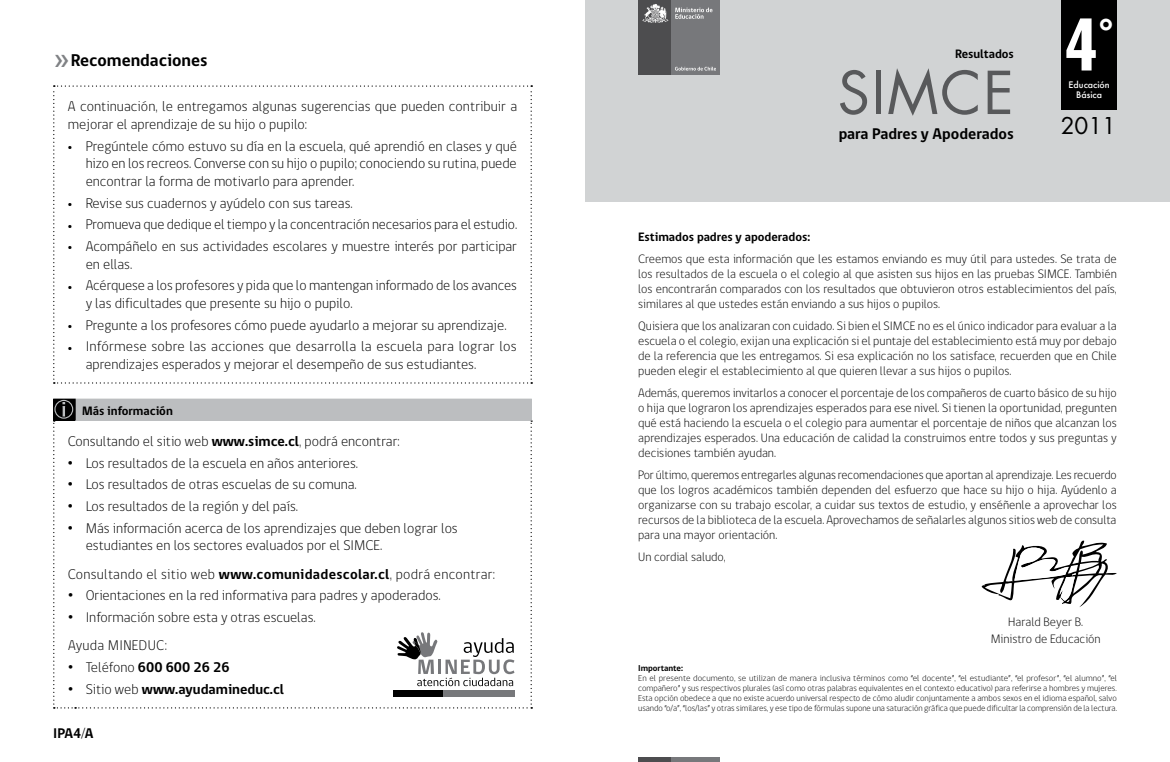
<style>
.page{position:relative;width:1170px;height:762px;background:#fff}
.page>*{position:absolute;margin:0;border:0;box-sizing:border-box;transform-origin:0 0}
.t1{font:700 condensed 69px "Futura Std";color:#fff}
.t2{font:57.5px "Futura Std";letter-spacing:.03em;color:#58595b}
.t3{font:22.5px "Futura Std";color:#000}
.t4{font:700 17.5px "gob CL";color:#000}
.t5{font:700 15.88px "gob CL";color:#000}
.t6{font:300 14.38px/17.5px "gob CL";color:#000}
.t7{font:300 14.38px "gob CL";letter-spacing:.02em;color:#000}
.t8{font:700 14.38px "gob CL";color:#000}
.t9{font:300 12.5px/15px "gob CL";color:#000;text-align:justify}
.t10{font:700 12.5px "gob CL";color:#000}
.t11{font:500 8.88px/10.6px "Futura";color:#fff;text-align:center}
.t12{font:300 8.75px/10px "gob CL";letter-spacing:-.005em;color:#000;text-align:justify}
.t13{font:700 8.75px "gob CL";color:#000}
.s1{font-family:"Frutiger LT Std";font-weight:400;font-size:30px;color:#808285}
.s2{font-weight:700}
.s3{font-family:"Arial";font-weight:400}
.s4{font-weight:300}
</style>
<div class="page">
<div style="left:585px;top:0;width:584px;height:202px;background:#d1d3d4"></div>
<svg style="left:53px;top:85px;width:479px;height:299px"></svg>
<div style="left:638px;top:0;width:33px;height:74px;background:#4d4d4f"></div>
<div style="left:671px;top:0;width:48px;height:74px;background:#77787b"></div>
<svg style="left:675px;top:8px;width:37px;height:11px"></svg>
<svg style="left:642px;top:4px;width:26px;height:19px"></svg>
<svg style="left:675px;top:67px;width:41px;height:4px"></svg>
<div style="left:1061px;top:0;width:55px;height:110px;background:#000"></div>
<svg style="left:53px;top:399px;width:479px;height:309px"></svg>
<div style="left:638px;top:757px;width:33px;height:5px;background:#4d4d4f"></div>
<div style="left:671px;top:757px;width:49px;height:5px;background:#77787b"></div>
<svg style="left:981px;top:540px;width:135px;height:67px"></svg>
<h3 class="t4" style="left:53px;top:48px;width:156px"><span class="s1">»</span>Recomendaciones</h3>
<p class="t6" style="left:68px;top:98px;width:451px">A continuación, le entregamos algunas sugerencias que pueden contribuir a mejorar el aprendizaje de su hijo o pupilo:</p>
<p class="t6" style="left:86px;top:138px;width:432px;text-align:justify;text-indent:-18px"><sub>•</sub> Pregúntele cómo estuvo su día en la escuela, qué aprendió en clases y qué hizo en los recreos. Converse con su hijo o pupilo; conociendo su rutina, puede encontrar la forma de motivarlo para aprender.</p>
<p class="t6" style="left:68px;top:194px;width:286px"><sub>•</sub> Revise sus cuadernos y ayúdelo con sus tareas.</p>
<p class="t6" style="left:68px;top:216px;width:450px"><sub>•</sub> Promueva que dedique el tiempo y la concentración necesarios para el estudio.</p>
<p class="t6" style="left:86px;top:238px;width:433px;text-indent:-18px"><sub>•</sub> Acompáñelo en sus actividades escolares y muestre interés por participar en ellas.</p>
<p class="t6" style="left:86px;top:277px;width:433px;text-indent:-18px"><sub>•</sub> Acérquese a los profesores y pida que lo mantengan informado de los avances y las dificultades que presente su hijo o pupilo.</p>
<p class="t6" style="left:68px;top:316px;width:440px"><sub>•</sub> Pregunte a los profesores cómo puede ayudarlo a mejorar su aprendizaje.</p>
<p class="t6" style="left:86px;top:338px;width:432px;text-indent:-18px"><sub>•</sub> Infórmese sobre las acciones que desarrolla la escuela para lograr los aprendizajes esperados y mejorar el desempeño de sus estudiantes.</p>
<p class="t10" style="left:82px;top:402px;width:92px">Más información</p>
<p class="t6" style="left:68px;top:433px;width:333px">Consultando el sitio web <span class="s2">www.simce.cl</span>, podrá encontrar:</p>
<p class="t6" style="left:68px;top:454px;width:292px"><span class="s3">•</span> Los resultados de la escuela en años anteriores.</p>
<p class="t6" style="left:68px;top:476px;width:290px"><span class="s3">•</span> Los resultados de otras escuelas de su comuna.</p>
<p class="t6" style="left:68px;top:498px;width:231px"><span class="s3">•</span> Los resultados de la región y del país.</p>
<p class="t6" style="left:86px;top:520px;width:373px;text-indent:-18px"><span class="s3">•</span> Más información acerca de los aprendizajes que deben lograr los estudiantes en los sectores evaluados por el SIMCE.</p>
<p class="t7" style="left:68px;top:564px;width:428px">Consultando el sitio web <span class="s2">www.comunidadescolar.cl</span>, podrá encontrar:</p>
<p class="t6" style="left:68px;top:587px;width:374px"><span class="s3">•</span> Orientaciones en la red informativa para padres y apoderados.</p>
<p class="t6" style="left:68px;top:603px;width:249px;line-height:28.1px"><span class="s3">•</span> Información sobre esta y otras escuelas.<br>Ayuda MINEDUC:</p>
<p class="t8" style="left:68px;top:657px;width:163px"><span class="s3">•</span> <span class="s4">Teléfono</span> 600 600 26 26</p>
<p class="t8" style="left:68px;top:679px;width:218px"><span class="s3">•</span> <span class="s4">Sitio web</span> www.ayudamineduc.cl</p>
<p class="t8" style="left:53px;top:723px;width:42px">IPA4/A</p>
<p class="t10" style="left:955px;top:45px;width:60px">Resultados</p>
<h2 class="t2" style="left:837px;top:56px;width:178px">SIMCE</h2>
<p class="t5" style="left:838px;top:123px;width:177px">para Padres y Apoderados</p>
<h1 class="t1" style="left:1064px;top:2px;width:51px">4<sup>°</sup></h1>
<p class="t11" style="left:1068px;top:79px;width:43px">Educación<br>Básica</p>
<h3 class="t3" style="left:1060px;top:111px;width:57px">2011</h3>
<p class="t10" style="left:638px;top:228px;width:174px">Estimados padres y apoderados:</p>
<p class="t9" style="left:638px;top:251px;width:480px">Creemos que esta información que les estamos enviando es muy útil para ustedes. Se trata de los resultados de la escuela o el colegio al que asisten sus hijos en las pruebas SIMCE. También los encontrarán comparados con los resultados que obtuvieron otros establecimientos del país, similares al que ustedes están enviando a sus hijos o pupilos.</p>
<p class="t9" style="left:638px;top:318px;width:480px">Quisiera que los analizaran con cuidado. Si bien el SIMCE no es el único indicador para evaluar a la escuela o el colegio, exijan una explicación si el puntaje del establecimiento está muy por debajo de la referencia que les entregamos. Si esa explicación no los satisface, recuerden que en Chile pueden elegir el establecimiento al que quieren llevar a sus hijos o pupilos.</p>
<p class="t9" style="left:638px;top:385px;width:480px">Además, queremos invitarlos a conocer el porcentaje de los compañeros de cuarto básico de su hijo o hija que lograron los aprendizajes esperados para ese nivel. Si tienen la oportunidad, pregunten qué está haciendo la escuela o el colegio para aumentar el porcentaje de niños que alcanzan los aprendizajes esperados. Una educación de calidad la construimos entre todos y sus preguntas y decisiones también ayudan.</p>
<p class="t9" style="left:638px;top:468px;width:480px">Por último, queremos entregarles algunas recomendaciones que aportan al aprendizaje. Les recuerdo que los logros académicos también dependen del esfuerzo que hace su hijo o hija. Ayúdenlo a organizarse con su trabajo escolar, a cuidar sus textos de estudio, y enséñenle a aprovechar los recursos de la biblioteca de la escuela. Aprovechamos de señalarles algunos sitios web de consulta para una mayor orientación.</p>
<p class="t9" style="left:638px;top:550px;width:89px">Un cordial saludo,</p>
<p class="t9" style="left:990px;top:613px;width:111px;line-height:17.5px;text-align:center">Harald Beyer B.<br>Ministro de Educación</p>
<p class="t13" style="left:638px;top:662px;width:46px">Importante:</p>
<p class="t12" style="left:638px;top:673px;width:480px">En el presente documento, se utilizan de manera inclusiva términos como “el docente”, “el estudiante”, “el profesor”, “el alumno”, “el compañero” y sus respectivos plurales (así como otras palabras equivalentes en el contexto educativo) para referirse a hombres y mujeres.<br>Esta opción obedece a que no existe acuerdo universal respecto de cómo aludir conjuntamente a ambos sexos en el idioma español, salvo usando “o/a”, “los/las” y otras similares, y ese tipo de fórmulas supone una saturación gráfica que puede dificultar la comprensión de la lectura.</p>
</div>
